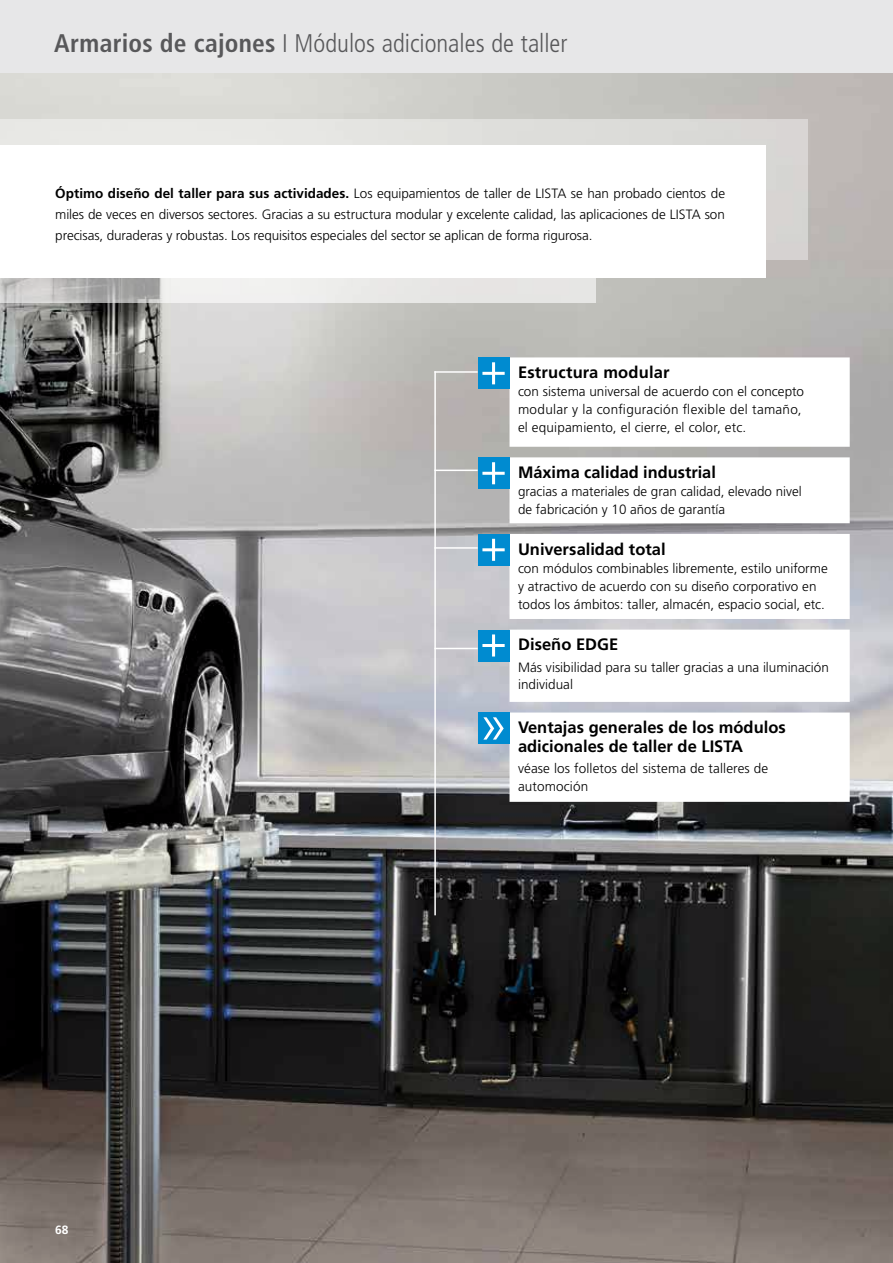
<style>
.page{position:relative;width:893px;height:1263px;background:#fff}
.page>*{position:absolute;margin:0;border:0;box-sizing:border-box;transform-origin:0 0}
.t1{font:300 condensed 25.5px "Frutiger LT Std";color:#58585a}
.t2{font:700 16.5px/18.8px "Frutiger LT Std";color:#000}
.t3{font:300 13.5px/18px "Frutiger LT Std";color:#000}
.t4{font:700 12px "Frutiger LT Std";color:#fff}
.s1{font-weight:700}
</style>
<div class="page">
<img style="left:0;top:72px;width:893px;height:1191px">
<div style="left:0;top:119px;width:808px;height:141px;background:#dededb"></div>
<svg style="left:0;top:278px;width:595px;height:24px;fill:#e7e6e4"></svg>
<div style="left:0;top:145px;width:765px;height:133px;background:#fff"></div>
<svg style="left:509px;top:357px;width:341px;height:445px"></svg>
<div style="left:478px;top:357px;width:31px;height:32px;background:#008bd0"></div>
<svg style="left:482px;top:362px;width:23px;height:22px"></svg>
<div style="left:478px;top:457px;width:31px;height:32px;background:#008bd0"></div>
<svg style="left:482px;top:462px;width:23px;height:22px"></svg>
<div style="left:478px;top:534px;width:31px;height:32px;background:#008bd0"></div>
<svg style="left:482px;top:539px;width:23px;height:22px"></svg>
<div style="left:478px;top:630px;width:31px;height:31px;background:#008bd0"></div>
<svg style="left:482px;top:634px;width:23px;height:22px"></svg>
<div style="left:478px;top:712px;width:31px;height:32px;background:#008bd0"></div>
<svg style="left:483px;top:717px;width:21px;height:22px"></svg>
<hr style="left:434px;top:371px;width:2px;height:544px;background:#fff">
<hr style="left:434px;top:371px;width:44px;height:2px;background:#fff">
<hr style="left:434px;top:470px;width:44px;height:1px;background:#fff">
<hr style="left:434px;top:547px;width:44px;height:2px;background:#fff">
<hr style="left:434px;top:648px;width:44px;height:1px;background:#fff">
<div style="left:0;top:0;width:893px;height:72px;background:#e7e7e8"></div>
<h1 class="t1" style="left:54px;top:28px;width:515px"><span class="s1">Armarios de cajones</span> I Módulos adicionales de taller</h1>
<p class="t3" style="left:55px;top:183px;width:671px;line-height:21px;text-align:justify"><span class="s1">Óptimo diseño del taller para sus actividades.</span> Los equipamientos de taller de LISTA se han probado cientos de miles de veces en diversos sectores. Gracias a su estructura modular y excelente calidad, las aplicaciones de LISTA son precisas, duraderas y robustas. Los requisitos especiales del sector se aplican de forma rigurosa.</p>
<p class="t4" style="left:55px;top:1222px;width:15px">68</p>
<p class="t2" style="left:518px;top:363px;width:153px">Estructura modular</p>
<p class="t3" style="left:518px;top:383px;width:288px">con sistema universal de acuerdo con el concepto modular y la configuración flexible del tamaño, el equipamiento, el cierre, el color, etc.</p>
<p class="t2" style="left:518px;top:463px;width:199px">Máxima calidad industrial</p>
<p class="t3" style="left:518px;top:483px;width:285px">gracias a materiales de gran calidad, elevado nivel de fabricación y 10 años de garantía</p>
<p class="t2" style="left:518px;top:540px;width:149px">Universalidad total</p>
<p class="t3" style="left:518px;top:559px;width:311px">con módulos combinables libremente, estilo uniforme y atractivo de acuerdo con su diseño corporativo en todos los ámbitos: taller, almacén, espacio social, etc.</p>
<p class="t2" style="left:518px;top:635px;width:102px">Diseño EDGE</p>
<p class="t3" style="left:518px;top:658px;width:312px">Más visibilidad para su taller gracias a una iluminación individual</p>
<p class="t2" style="left:518px;top:718px;width:269px">Ventajas generales de los módulos adicionales de taller de LISTA</p>
<p class="t3" style="left:518px;top:760px;width:252px">véase los folletos del sistema de talleres de automoción</p>
</div>
